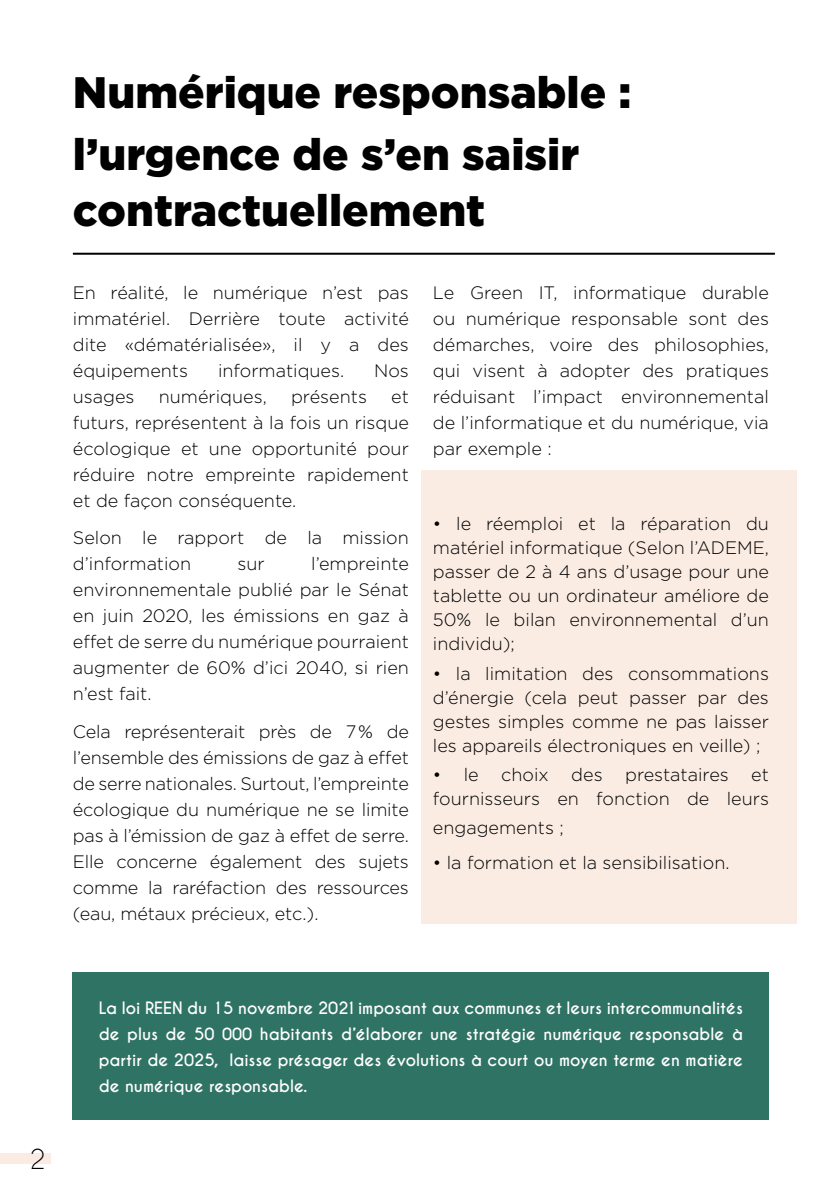
<style>
.page{position:relative;width:840px;height:1191px;background:#fff}
.page>*{position:absolute;margin:0;border:0;box-sizing:border-box;transform-origin:0 0}
.t1{font:900 44px/61.6px "Gotham";color:#000}
.t2{font:25.8px "Caviar Dreams";color:#000}
.t3{font:300 18px/26px "Gotham";color:#000;text-align:justify}
.t4{font:700 16px/26px "Caviar Dreams";color:#fff;text-align:justify}
</style>
<div class="page">
<div style="left:420px;top:470px;width:376px;height:454px;background:#faece3"></div>
<div style="left:73px;top:972px;width:695px;height:148px;background:#2f7365"></div>
<hr style="left:73px;top:253px;width:701px;height:2px;background:#000">
<div style="left:0;top:1153px;width:50px;height:10px;background:#faece3"></div>
<h1 class="t1" style="left:73px;top:61px;width:560px">Numérique responsable : l’urgence de s’en saisir</h1>
<h1 class="t1" style="left:73px;top:179px;width:413px">contractuellement</h1>
<p class="t3" style="left:73px;top:279px;width:337px">En réalité, le numérique n’est pas immatériel. Derrière toute activité dite «dématérialisée», il y a des équipements</p>
<p class="t3" style="left:218px;top:357px;width:128px">informatiques.</p>
<p class="t3" style="left:374px;top:357px;width:36px">Nos</p>
<p class="t3" style="left:73px;top:383px;width:63px">usages</p>
<p class="t3" style="left:159px;top:383px;width:109px">numériques,</p>
<p class="t3" style="left:291px;top:383px;width:77px">présents</p>
<p class="t3" style="left:73px;top:383px;width:337px;text-indent:318px">et futurs, représentent à la fois un risque écologique et une opportunité pour réduire notre empreinte rapidement et de façon conséquente.</p>
<p class="t3" style="left:73px;top:524px;width:337px">Selon le rapport de la mission d’information</p>
<p class="t3" style="left:73px;top:550px;width:337px;text-indent:238px">l’empreinte environnementale publié par le Sénat en juin 2020, les émissions en gaz à effet de serre du numérique pourraient augmenter de 60% d’ici 2040, si rien n’est fait.</p>
<p class="t3" style="left:73px;top:718px;width:337px">Cela représenterait près de 7 % de l’ensemble des émissions de gaz à effet de serre nationales. Surtout, l’empreinte écologique du numérique ne se limite pas à l’émission de gaz à effet de serre.<br>Elle concerne également des sujets comme la raréfaction des ressources (eau, métaux précieux, etc.).</p>
<p class="t3" style="left:237px;top:550px;width:29px">sur</p>
<p class="t3" style="left:432px;top:279px;width:337px">Le Green IT, informatique durable ou numérique responsable sont des démarches, voire des philosophies, qui visent à adopter des pratiques réduisant l’impact environnemental de l’informatique et du numérique, via par exemple :</p>
<p class="t3" style="left:432px;top:511px;width:337px;line-height:24px">• le réemploi et la réparation du matériel informatique (Selon l’ADEME, passer de 2 à 4 ans d’usage pour une tablette ou un ordinateur améliore de 50% le bilan environnemental d’un individu);</p>
<p class="t3" style="left:432px;top:661px;width:337px;line-height:24px">• la limitation des consommations d’énergie (cela peut passer par des gestes simples comme ne pas laisser les appareils électroniques en veille) ;</p>
<p class="t3" style="left:432px;top:762px;width:337px;line-height:24px">• le choix des prestataires et fournisseurs en fonction de leurs</p>
<p class="t3" style="left:432px;top:814px;width:132px">engagements ;</p>
<p class="t3" style="left:432px;top:848px;width:298px">• la formation et la sensibilisation.</p>
<h2 class="t2" style="left:30px;top:1143px;width:17px">2</h2>
<p class="t4" style="left:99px;top:995px;width:645px">La loi REEN du 15 novembre 2021 imposant aux communes et leurs intercommunalités de plus de 50 000 habitants d’élaborer une stratégie numérique responsable à partir de 2025, laisse présager des évolutions à court ou moyen terme en matière de numérique responsable.</p>
</div>
